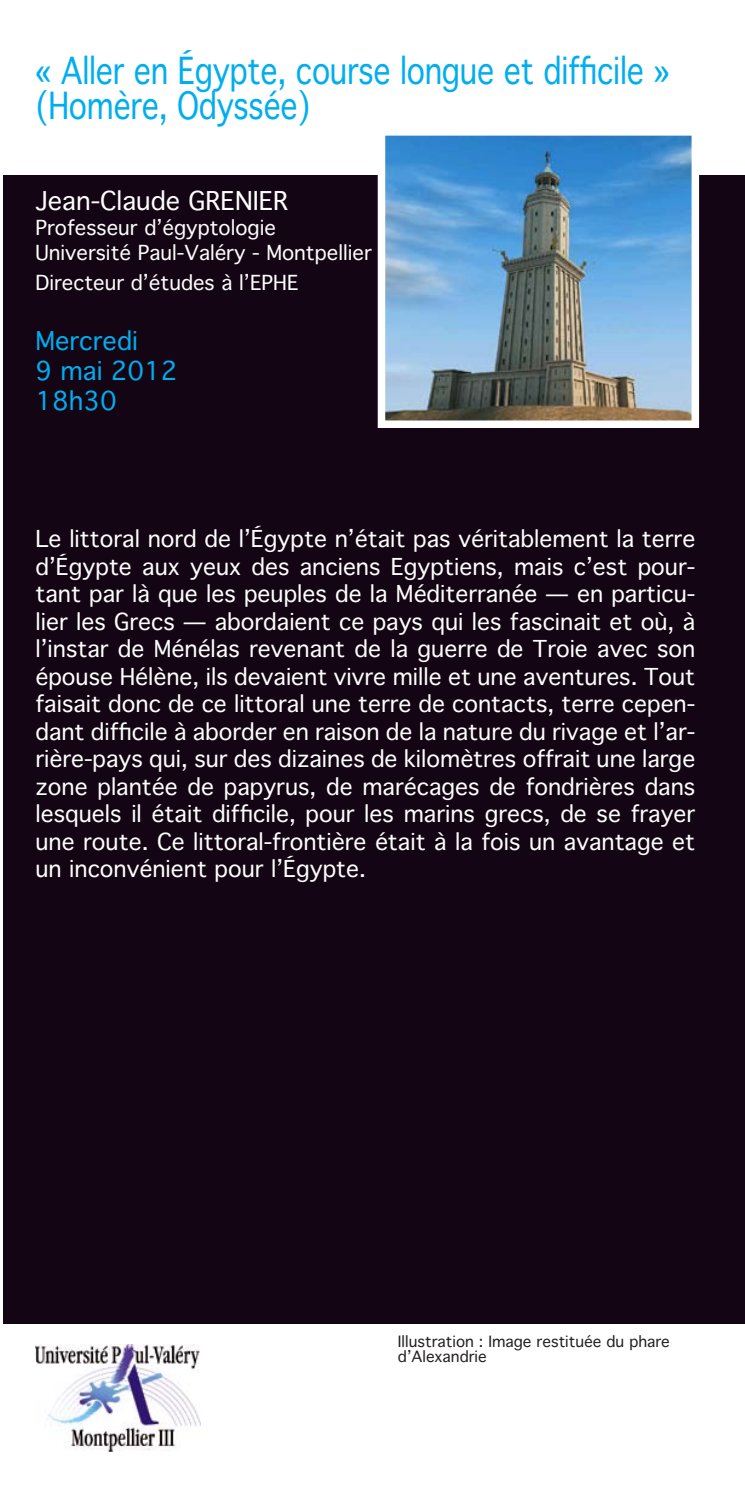
<style>
.page{position:relative;width:745px;height:1489px;background:#fff}
.page>*{position:absolute;margin:0;border:0;box-sizing:border-box;transform-origin:0 0}
.t1{font:36px/35px "Thonburi";letter-spacing:-.01em;color:#00aeef;scale:.83 1}
.t2{font:25px/30px "Thonburi";color:#00aeef}
.t3{font:25px "Thonburi";color:#fff}
.t4{font:22.5px/27.5px "Thonburi";color:#fff;text-align:justify}
.t5{font:20px/25px "Thonburi";color:#fff}
.t6{font:15px/15px "Thonburi";color:#231f20}
</style>
<div class="page">
<div style="left:0;top:175px;width:744px;height:1149px;background:#140514"></div>
<hr style="left:0;top:0;width:2px;height:1488px;background:#fff">
<img style="left:35px;top:1344px;width:165px;height:107px">
<img style="left:377px;top:135px;width:321px;height:293px">
<h1 class="t1" style="left:35px;top:53px;width:764px">« Aller en Égypte, course longue et difficile » (Homère, Odyssée)</h1>
<p class="t3" style="left:35px;top:179px;width:254px">Jean-Claude GRENIER</p>
<p class="t5" style="left:35px;top:214px;width:357px">Professeur d’égyptologie<br>Université Paul-Valéry - Montpellier 3</p>
<p class="t5" style="left:35px;top:269px;width:264px">Directeur d’études à l’EPHE</p>
<p class="t2" style="left:35px;top:325px;width:143px">Mercredi<br>9 mai 2012<br>18h30</p>
<p class="t4" style="left:35px;top:525px;width:661px">Le littoral nord de l’Égypte n’était pas véritablement la terre d’Égypte aux yeux des anciens Egyptiens, mais c’est pour&shy;tant par là que les peuples de la Méditerranée — en particu&shy;lier les Grecs — abordaient ce pays qui les fascinait et où, à l’instar de Ménélas revenant de la guerre de Troie avec son épouse Hélène, ils devaient vivre mille et une aventures. Tout faisait donc de ce littoral une terre de contacts, terre cepen&shy;dant difficile à aborder en raison de la nature du rivage et l’ar&shy;rière-pays qui, sur des dizaines de kilomètres offrait une large zone plantée de papyrus, de marécages de fondrières dans lesquels il était difficile, pour les marins grecs, de se frayer une route. Ce littoral-frontière était à la fois un avantage et un inconvénient pour l’Égypte.</p>
<p class="t6" style="left:397px;top:1334px;width:273px">Illustration : Image restituée du phare d’Alexandrie</p>
</div>
